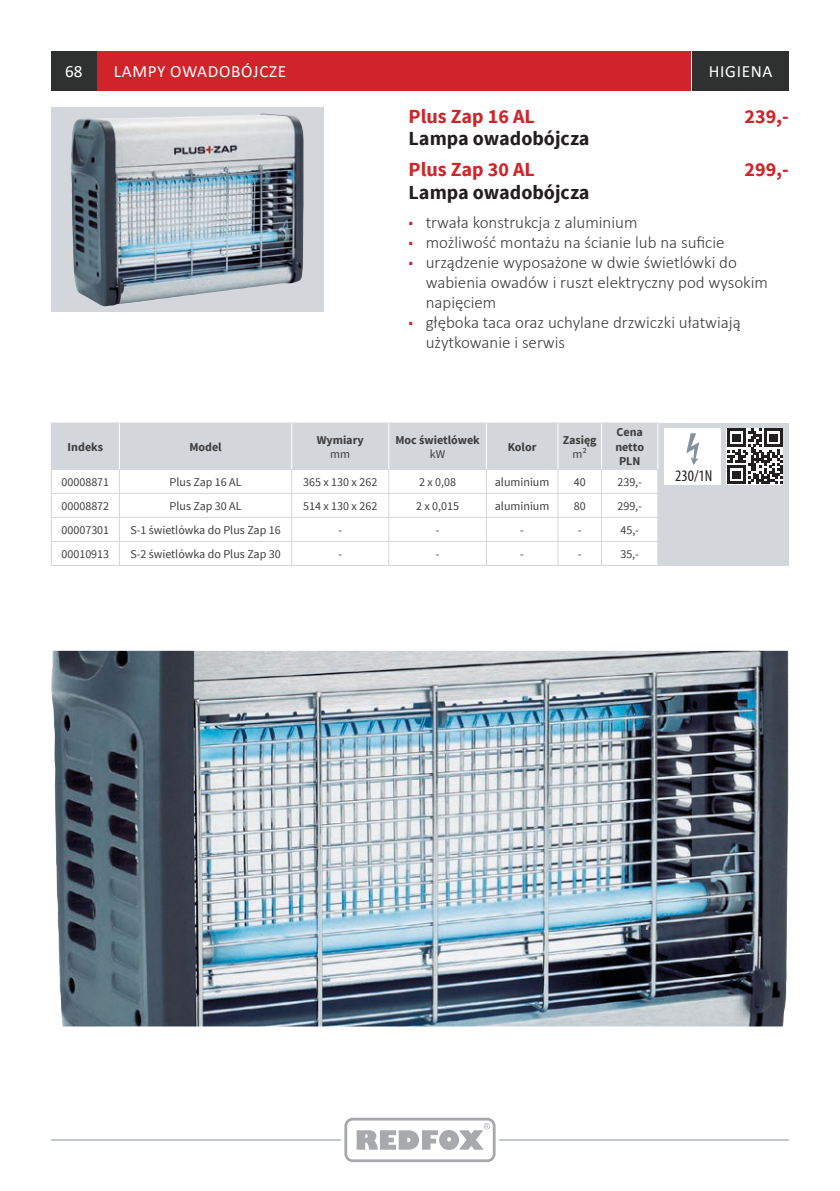
<style>
.page{position:relative;width:840px;height:1191px;background:#fff}
.page>*{position:absolute;margin:0;border:0;box-sizing:border-box;transform-origin:0 0}
.t1{font:700 20px "Source Sans Pro";color:#d1232a}
.t2{font:700 20px "Source Sans Pro";color:#231f20}
.t3{font:17.2px "Calibri";letter-spacing:.04em;color:#fff}
.t4{font:300 17px/20px "Calibri";color:#3e3e3f}
.t5{font:condensed 16px "Myriad Pro";color:#231f20}
.t6{font:12px "Source Sans Pro";color:#3e3e3f}
.t7{font:700 12px/14.4px "Source Sans Pro";color:#3e3e3f;text-align:justify}
.s1{font-family:"Source Sans Pro";color:#d1232a}
</style>
<div class="page">
<div style="left:51px;top:51px;width:45px;height:40px;background:#2f3131"></div>
<div style="left:692px;top:51px;width:96px;height:40px;background:#2f3131"></div>
<div style="left:98px;top:51px;width:592px;height:40px;background:#d1232a"></div>
<hr style="left:51px;top:1139px;width:737px;height:1px;background:#83929e">
<svg style="left:340px;top:1117px;width:159px;height:46px"></svg>
<div style="left:51px;top:423px;width:737px;height:143px;background:#d3d6db"></div>
<svg style="left:52px;top:423px;width:606px;height:142px"></svg>
<hr style="left:119px;top:423px;width:1px;height:46px;background:#fff">
<hr style="left:291px;top:423px;width:1px;height:46px;background:#fff">
<hr style="left:388px;top:423px;width:1px;height:46px;background:#fff">
<hr style="left:486px;top:423px;width:1px;height:46px;background:#fff">
<hr style="left:557px;top:423px;width:1px;height:46px;background:#fff">
<hr style="left:601px;top:423px;width:1px;height:46px;background:#fff">
<hr style="left:657px;top:423px;width:1px;height:46px;background:#fff">
<svg style="left:726px;top:428px;width:56px;height:57px"></svg>
<svg style="left:726px;top:429px;width:56px;height:55px;background:#817f80"></svg>
<div style="left:663px;top:428px;width:57px;height:57px;background:#fff"></div>
<svg style="left:686px;top:433px;width:13px;height:32px"></svg>
<svg style="left:51px;top:108px;width:272px;height:204px;background:#a1a8b1"></svg>
<img style="left:71px;top:113px;width:191px;height:135px">
<img style="left:51px;top:651px;width:737px;height:375px">
<p class="t3" style="left:114px;top:60px;width:174px">LAMPY OWADOBÓJCZE</p>
<p class="t3" style="left:65px;top:60px;width:18px">68</p>
<p class="t3" style="left:708px;top:60px;width:65px">HIGIENA</p>
<p class="t1" style="left:408px;top:103px;width:128px">Plus Zap 16 AL</p>
<p class="t2" style="left:408px;top:126px;width:182px">Lampa owadobójcza</p>
<p class="t1" style="left:408px;top:157px;width:128px">Plus Zap 30 AL</p>
<p class="t2" style="left:408px;top:179px;width:182px">Lampa owadobójcza</p>
<p class="t1" style="left:744px;top:103px;width:46px">239,-</p>
<p class="t1" style="left:744px;top:157px;width:46px">299,-</p>
<p class="t7" style="left:68px;top:440px;width:37px">Indeks</p>
<p class="t7" style="left:189px;top:440px;width:34px">Model</p>
<p class="t7" style="left:316px;top:433px;width:49px">Wymiary</p>
<p class="t6" style="left:330px;top:446px;width:21px">mm</p>
<p class="t4" style="left:408px;top:212px;width:230px"><span class="s1">■</span> trwała konstrukcja z aluminium</p>
<p class="t4" style="left:408px;top:232px;width:317px"><span class="s1">■</span> możliwość montażu na ścianie lub na suficie</p>
<p class="t4" style="left:425px;top:252px;width:343px;text-indent:-17px"><span class="s1">■</span> urządzenie wyposażone w dwie świetlówki do wabienia owadów i ruszt elektryczny pod wysokim napięciem</p>
<p class="t4" style="left:425px;top:312px;width:316px;text-indent:-17px"><span class="s1">■</span> głęboka taca oraz uchylane drzwiczki ułatwiają użytkowanie i serwis</p>
<p class="t7" style="left:395px;top:433px;width:86px">Moc świetlówek</p>
<p class="t6" style="left:429px;top:446px;width:17px">kW</p>
<p class="t7" style="left:507px;top:440px;width:30px">Kolor</p>
<p class="t7" style="left:562px;top:433px;width:35px">Zasięg</p>
<p class="t6" style="left:572px;top:446px;width:16px">m²</p>
<p class="t7" style="left:615px;top:425px;width:30px">Cena netto PLN</p>
<p class="t6" style="left:61px;top:474px;width:49px">00008871</p>
<p class="t6" style="left:169px;top:474px;width:73px">Plus Zap 16 AL</p>
<p class="t6" style="left:303px;top:474px;width:76px">365 x 130 x 262</p>
<p class="t6" style="left:419px;top:474px;width:39px">2 x 0,08</p>
<p class="t6" style="left:494px;top:474px;width:56px">aluminium</p>
<p class="t6" style="left:573px;top:474px;width:13px">40</p>
<p class="t6" style="left:617px;top:474px;width:26px">239,-</p>
<p class="t6" style="left:61px;top:498px;width:49px">00008872</p>
<p class="t6" style="left:169px;top:498px;width:73px">Plus Zap 30 AL</p>
<p class="t6" style="left:303px;top:498px;width:76px">514 x 130 x 262</p>
<p class="t6" style="left:416px;top:498px;width:45px">2 x 0,015</p>
<p class="t6" style="left:494px;top:498px;width:56px">aluminium</p>
<p class="t6" style="left:573px;top:498px;width:13px">80</p>
<p class="t6" style="left:617px;top:498px;width:26px">299,-</p>
<p class="t6" style="left:61px;top:522px;width:49px">00007301</p>
<p class="t6" style="left:130px;top:522px;width:152px">S-1 świetlówka do Plus Zap 16</p>
<p class="t6" style="left:338px;top:522px;width:5px">-</p>
<p class="t6" style="left:435px;top:522px;width:5px">-</p>
<p class="t6" style="left:520px;top:522px;width:5px">-</p>
<p class="t6" style="left:577px;top:522px;width:5px">-</p>
<p class="t6" style="left:620px;top:522px;width:20px">45,-</p>
<p class="t6" style="left:61px;top:546px;width:49px">00010913</p>
<p class="t6" style="left:130px;top:546px;width:152px">S-2 świetlówka do Plus Zap 30</p>
<p class="t6" style="left:338px;top:546px;width:5px">-</p>
<p class="t6" style="left:435px;top:546px;width:5px">-</p>
<p class="t6" style="left:520px;top:546px;width:5px">-</p>
<p class="t6" style="left:577px;top:546px;width:5px">-</p>
<p class="t6" style="left:620px;top:546px;width:20px">35,-</p>
<p class="t5" style="left:674px;top:466px;width:39px">230/1N</p>
</div>
